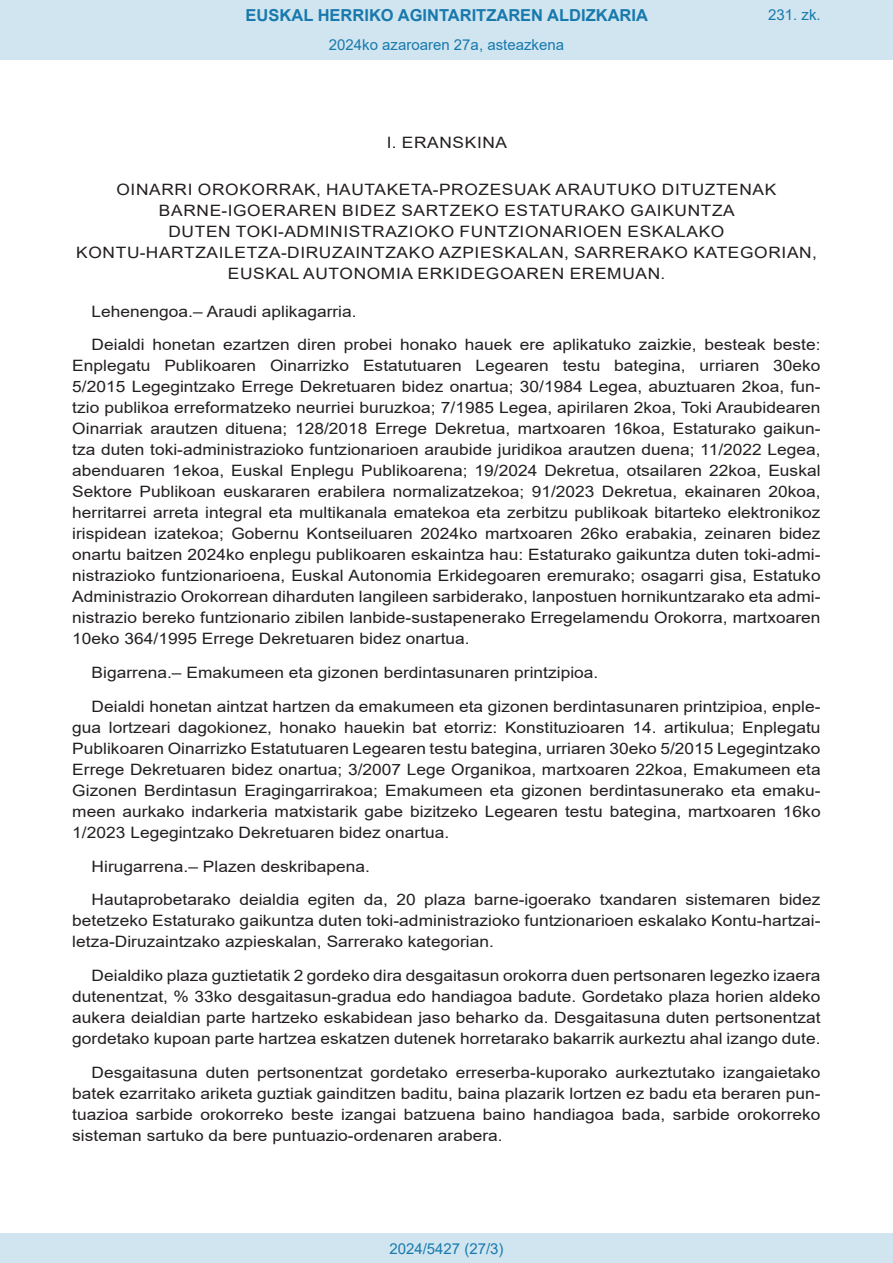
<style>
.page{position:relative;width:893px;height:1263px;background:#fff}
.page>*{position:absolute;margin:0;border:0;box-sizing:border-box;transform-origin:0 0}
.t1{font:700 16.5px "Arial";color:#1879ad}
.BOPVDetalle{font:15.6px/21px "Arial";color:#231f20;text-align:justify;scale:1.11 1}
.BOPVClave{font:15.6px/21px "Arial";letter-spacing:.035em;color:#231f20;text-align:center;scale:1.11 1}
.Paginacion_Centro{font:15px "Arial";color:#1879ad}
</style>
<div class="page">
<div style="left:0;top:0;width:893px;height:60px;background:#d0e5f0"></div>
<div style="left:0;top:1233px;width:893px;height:30px;background:#d0e5f0"></div>
<p class="t1" style="left:246px;top:3px;width:404px">EUSKAL HERRIKO AGINTARITZAREN ALDIZKARIA</p>
<p class="Paginacion_Centro" style="left:329px;top:35px;width:237px">2024ko azaroaren 27a, asteazkena</p>
<p class="Paginacion_Centro" style="left:768px;top:5px;width:54px">231. zk.</p>
<p class="BOPVClave" style="left:387px;top:132px;width:110px">I. ERANSKINA</p>
<p class="BOPVClave" style="left:76px;top:179px;width:669px">OINARRI OROKORRAK, HAUTAKETA-PROZESUAK ARAUTUKO DITUZTENAK BARNE-IGOERAREN BIDEZ SARTZEKO ESTATURAKO GAIKUNTZA<br>DUTEN TOKI-ADMINISTRAZIOKO FUNTZIONARIOEN ESKALAKO KONTU-HARTZAILETZA-DIRUZAINTZAKO AZPIESKALAN, SARRERAKO KATEGORIAN, EUSKAL AUTONOMIA ERKIDEGOAREN EREMUAN.</p>
<p class="BOPVDetalle" style="left:92px;top:301px;width:240px">Lehenengoa.– Araudi aplikagarria.</p>
<p class="BOPVDetalle" style="left:72px;top:334px;width:676px;text-indent:19px">Deialdi honetan ezartzen diren probei honako hauek ere aplikatuko zaizkie, besteak beste:<br>Enplegatu Publikoaren Oinarrizko Estatutuaren Legearen testu bategina, urriaren 30eko 5/2015 Legegintzako Errege Dekretuaren bidez onartua; 30/1984 Legea, abuztuaren 2koa, fun&shy;tzio publikoa erreformatzeko neurriei buruzkoa; 7/1985 Legea, apirilaren 2koa, Toki Araubidearen Oinarriak arautzen dituena; 128/2018 Errege Dekretua, martxoaren 16koa, Estaturako gaikun&shy;tza duten toki-administrazioko funtzionarioen araubide juridikoa arautzen duena; 11/2022 Legea, abenduaren 1ekoa, Euskal Enplegu Publikoarena; 19/2024 Dekretua, otsailaren 22koa, Euskal Sektore Publikoan euskararen erabilera normalizatzekoa; 91/2023 Dekretua, ekainaren 20koa, herritarrei arreta integral eta multikanala ematekoa eta zerbitzu publikoak bitarteko elektronikoz irispidean izatekoa; Gobernu Kontseiluaren 2024ko martxoaren 26ko erabakia, zeinaren bidez onartu baitzen 2024ko enplegu publikoaren eskaintza hau: Estaturako gaikuntza duten toki-admi&shy;nistrazioko funtzionarioena, Euskal Autonomia Erkidegoaren eremurako; osagarri gisa, Estatuko Administrazio Orokorrean diharduten langileen sarbiderako, lanpostuen hornikuntzarako eta admi&shy;nistrazio bereko funtzionario zibilen lanbide-sustapenerako Erregelamendu Orokorra, martxoaren 10eko 364/1995 Errege Dekretuaren bidez onartua.</p>
<p class="BOPVDetalle" style="left:92px;top:662px;width:458px">Bigarrena.– Emakumeen eta gizonen berdintasunaren printzipioa.</p>
<p class="BOPVDetalle" style="left:72px;top:696px;width:676px;text-indent:19px">Deialdi honetan aintzat hartzen da emakumeen eta gizonen berdintasunaren printzipioa, enple&shy;gua lortzeari dagokionez, honako hauekin bat etorriz: Konstituzioaren 14. artikulua; Enplegatu Publikoaren Oinarrizko Estatutuaren Legearen testu bategina, urriaren 30eko 5/2015 Legegintzako Errege Dekretuaren bidez onartua; 3/2007 Lege Organikoa, martxoaren 22koa, Emakumeen eta Gizonen Berdintasun Eragingarrirakoa; Emakumeen eta gizonen berdintasunerako eta emaku&shy;meen aurkako indarkeria matxistarik gabe bizitzeko Legearen testu bategina, martxoaren 16ko 1/2023 Legegintzako Dekretuaren bidez onartua.</p>
<p class="BOPVDetalle" style="left:92px;top:856px;width:252px">Hirugarrena.– Plazen deskribapena.</p>
<p class="BOPVDetalle" style="left:72px;top:889px;width:676px;text-indent:19px">Hautaprobetarako deialdia egiten da, 20 plaza barne-igoerako txandaren sistemaren bidez betetzeko Estaturako gaikuntza duten toki-administrazioko funtzionarioen eskalako Kontu-hartzai&shy;letza-Diruzaintzako azpieskalan, Sarrerako kategorian.</p>
<p class="BOPVDetalle" style="left:72px;top:965px;width:676px;text-indent:19px">Deialdiko plaza guztietatik 2 gordeko dira desgaitasun orokorra duen pertsonaren legezko izaera dutenentzat, % 33ko desgaitasun-gradua edo handiagoa badute. Gordetako plaza horien aldeko aukera deialdian parte hartzeko eskabidean jaso beharko da. Desgaitasuna duten pertsonentzat gordetako kupoan parte hartzea eskatzen dutenek horretarako bakarrik aurkeztu ahal izango dute.</p>
<p class="BOPVDetalle" style="left:72px;top:1062px;width:676px;text-indent:19px">Desgaitasuna duten pertsonentzat gordetako erreserba-kuporako aurkeztutako izangaietako batek ezarritako ariketa guztiak gainditzen baditu, baina plazarik lortzen ez badu eta beraren pun&shy;tuazioa sarbide orokorreko beste izangai batzuena baino handiagoa bada, sarbide orokorreko sisteman sartuko da bere puntuazio-ordenaren arabera.</p>
<p class="Paginacion_Centro" style="left:389px;top:1238px;width:116px">2024/5427 (27/3)</p>
</div>
